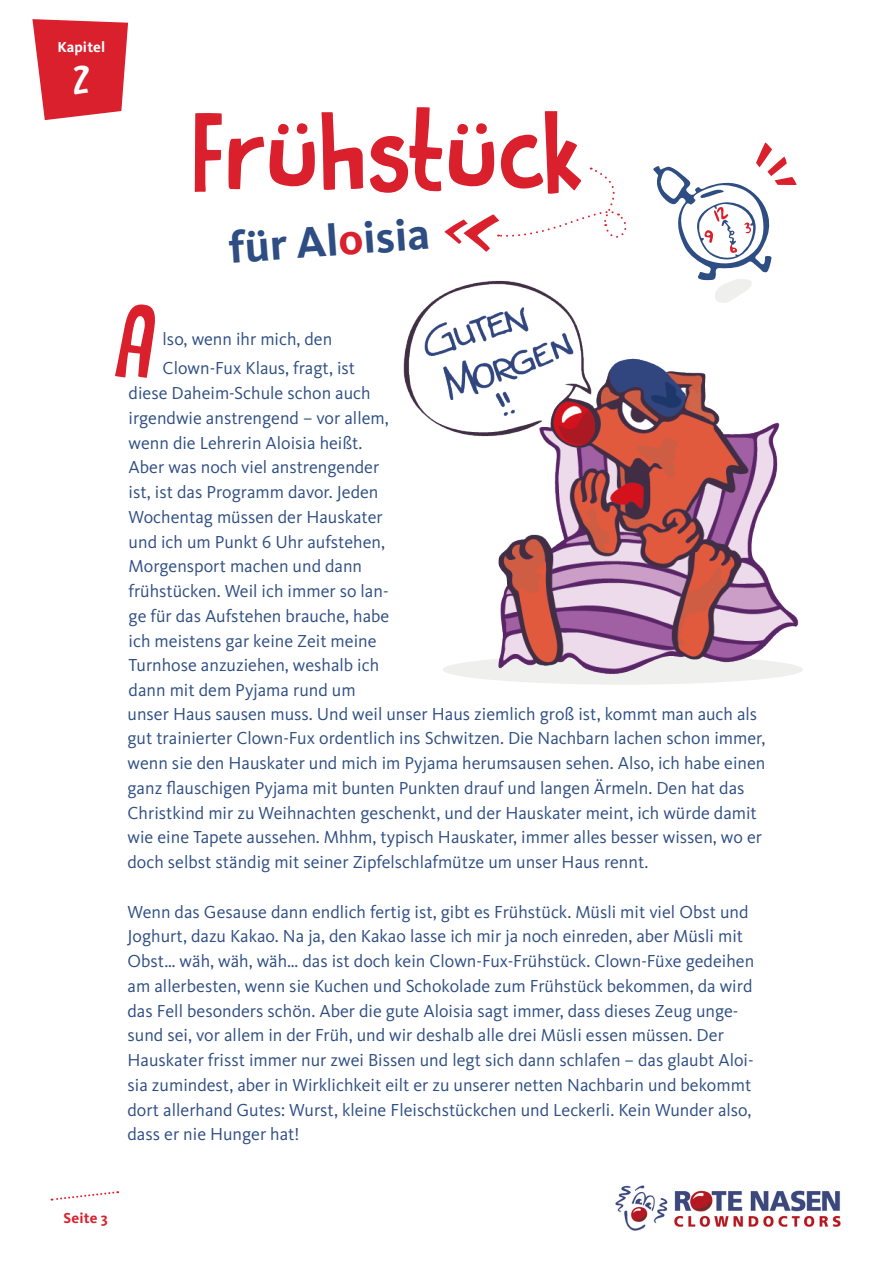
<style>
.page{position:relative;width:893px;height:1263px;background:#fff}
.page>*{position:absolute;margin:0;border:0;box-sizing:border-box;transform-origin:0 0}
.t1{font:96px "DK Butterfly Ball";letter-spacing:.01em;color:#da202d}
.t2{font:700 45px "Kievit Pro";color:#2d4d83}
.t3{font:37.5px "DK Butterfly Ball";color:#fff}
.t4{font:18px/24.8px "Kievit Pro";color:#2d4d83}
.t5{font:700 15px "Kievit Pro";letter-spacing:.01em;color:#fff}
.t6{font:700 15px "Kievit Pro";letter-spacing:.01em;color:#da202d}
.s1{color:#da202d}
</style>
<div class="page">
<svg style="left:32px;top:19px;width:96px;height:101px;background:#df434e"></svg>
<svg style="left:51px;top:1191px;width:67px;height:10px"></svg>
<img style="left:615px;top:1185px;width:226px;height:46px">
<svg style="left:653px;top:142px;width:144px;height:126px"></svg>
<img style="left:403px;top:268px;width:400px;height:417px">
<svg style="left:444px;top:168px;width:183px;height:84px"></svg>
<p class="t5" style="left:57px;top:38px;width:49px">Kapitel</p>
<h3 class="t3" style="left:73px;top:52px;width:19px">2</h3>
<p class="t1" style="left:192px;top:85px;width:394px">Frühstück</p>
<p class="t2" style="left:227px;top:221px;width:203px;rotate:-4deg">für Al<span class="s1">o</span>isia</p>
<p class="t4" style="left:163px;top:327px;width:171px">lso, wenn ihr mich, den</p>
<p class="t4" style="left:129px;top:356px;width:262px;text-indent:34px">Clown-Fux Klaus, fragt, ist diese Daheim-Schule schon auch irgendwie anstrengend – vor allem, wenn die Lehrerin Aloisia heißt.<br>Aber was noch viel anstrengender ist, ist das Programm davor. Jeden<br>Wochentag müssen der Hauskater und ich um Punkt 6 Uhr aufstehen,<br>Morgensport machen und dann frühstücken. Weil ich immer so lan&shy;ge für das Aufstehen brauche, habe ich meistens gar keine Zeit meine<br>Turnhose anzuziehen, weshalb ich dann mit dem Pyjama rund um</p>
<p class="t4" style="left:128px;top:701px;width:639px">unser Haus sausen muss. Und weil unser Haus ziemlich groß ist, kommt man auch als gut trainierter Clown-Fux ordentlich ins Schwitzen. Die Nachbarn lachen schon immer, wenn sie den Hauskater und mich im Pyjama herumsausen sehen. Also, ich habe einen ganz flauschigen Pyjama mit bunten Punkten drauf und langen Ärmeln. Den hat das Christkind mir zu Weihnachten geschenkt, und der Hauskater meint, ich würde damit wie eine Tapete aussehen. Mhhm, typisch Hauskater, immer alles besser wissen, wo er doch selbst ständig mit seiner Zipfelschlafmütze um unser Haus rennt.</p>
<p class="t4" style="left:128px;top:899px;width:628px">Wenn das Gesause dann endlich fertig ist, gibt es Frühstück. Müsli mit viel Obst und Joghurt, dazu Kakao. Na ja, den Kakao lasse ich mir ja noch einreden, aber Müsli mit Obst… wäh, wäh, wäh… das ist doch kein Clown-Fux-Frühstück. Clown-Füxe gedeihen am allerbesten, wenn sie Kuchen und Schokolade zum Frühstück bekommen, da wird das Fell besonders schön. Aber die gute Aloisia sagt immer, dass dieses Zeug unge&shy;sund sei, vor allem in der Früh, und wir deshalb alle drei Müsli essen müssen. Der Hauskater frisst immer nur zwei Bissen und legt sich dann schlafen – das glaubt Aloi&shy;sia zumindest, aber in Wirklichkeit eilt er zu unserer netten Nachbarin und bekommt dort allerhand Gutes: Wurst, kleine Fleischstückchen und Leckerli. Kein Wunder also, dass er nie Hunger hat!</p>
<p class="t6" style="left:64px;top:1209px;width:45px">Seite 3</p>
</div>
